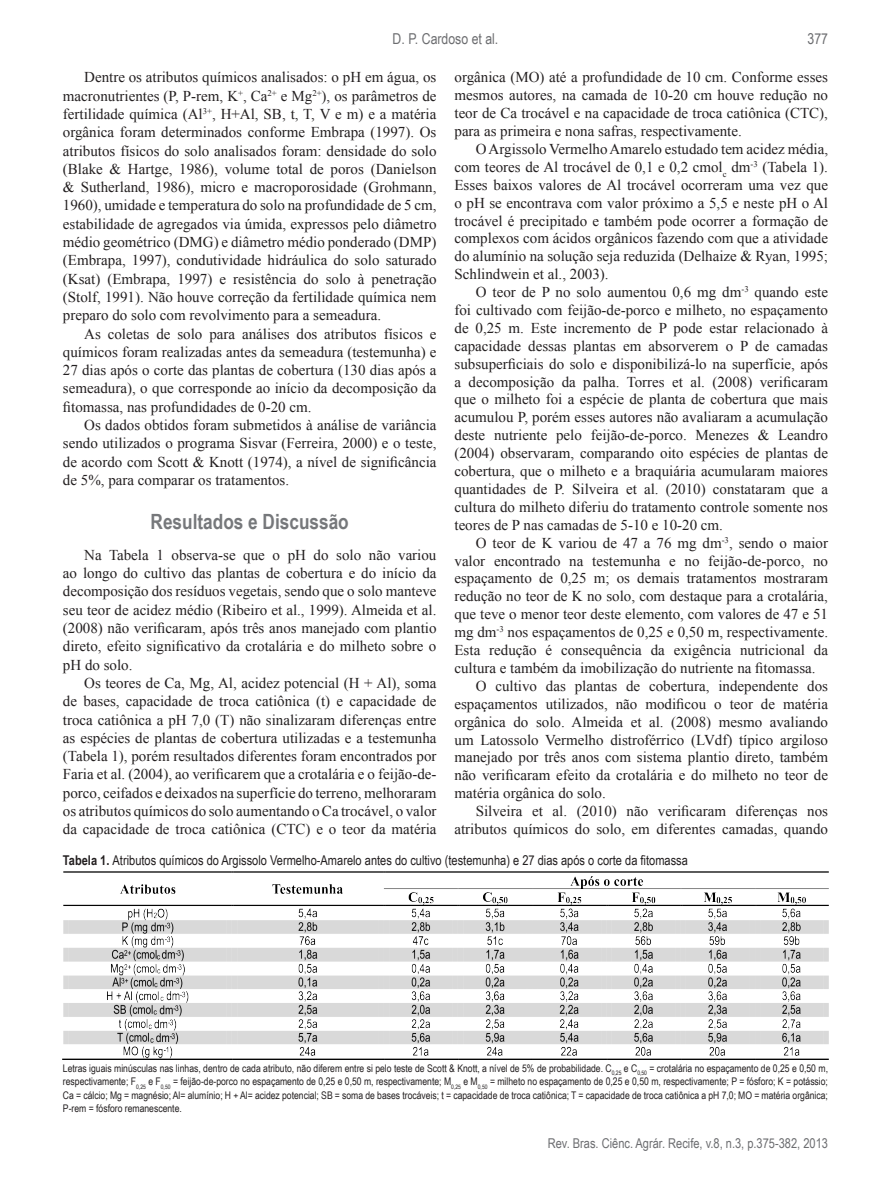
<style>
.page{position:relative;width:891px;height:1188px;background:#fff}
.page>*{position:absolute;margin:0;border:0;box-sizing:border-box;transform-origin:0 0}
.Body_Text{font:700 21px "Arial Narrow";color:#76787b}
.t1{font:15px/17.9px "Times New Roman";color:#231f20;text-align:justify}
.t2{font:15px "Arial Narrow";color:#6c6d70}
.Tabela_1{font:13.5px "Arial Narrow";color:#231f20}
.t3{font:13.5px "Arial Narrow";color:#6c6d70}
.t4{font:10.5px/13.5px "Arial Narrow";color:#231f20;text-align:justify}
.s1{font-weight:700}
</style>
<div class="page">
<img style="left:63px;top:872px;width:765px;height:188px">
<p class="t2" style="left:393px;top:28px;width:107px">D. P. Cardoso et al.</p>
<p class="t2" style="left:808px;top:28px;width:22px">377</p>
<p class="t1" style="left:63px;top:68px;width:375px;line-height:18.3px;text-indent:21px">Dentre os atributos químicos analisados: o pH em água, os macronutrientes (P, P-rem, K<sup>+</sup>, Ca<sup>2+</sup> e Mg<sup>2+</sup>), os parâmetros de fertilidade química (Al<sup>3+</sup>, H+Al, SB, t, T, V e m) e a matéria orgânica foram determinados conforme Embrapa (1997). Os atributos físicos do solo analisados foram: densidade do solo (Blake &amp; Hartge, 1986), volume total de poros (Danielson &amp; Sutherland, 1986), micro e macroporosidade (Grohmann, 1960), umidade e temperatura do solo na profundidade de 5 cm, estabilidade de agregados via úmida, expressos pelo diâmetro médio geométrico (DMG) e diâmetro médio ponderado (DMP) (Embrapa, 1997), condutividade hidráulica do solo saturado (Ksat) (Embrapa, 1997) e resistência do solo à penetração (Stolf, 1991). Não houve correção da fertilidade química nem preparo do solo com revolvimento para a semeadura.</p>
<p class="t1" style="left:63px;top:324px;width:375px;line-height:18.3px;text-indent:21px">As coletas de solo para análises dos atributos físicos e químicos foram realizadas antes da semeadura (testemunha) e 27 dias após o corte das plantas de cobertura (130 dias após a semeadura), o que corresponde ao início da decomposição da fitomassa, nas profundidades de 0-20 cm.</p>
<p class="t1" style="left:63px;top:416px;width:375px;line-height:18.3px;text-indent:21px">Os dados obtidos foram submetidos à análise de variância sendo utilizados o programa Sisvar (Ferreira, 2000) e o teste, de acordo com Scott &amp; Knott (1974), a nível de significância de 5%, para comparar os tratamentos.</p>
<p class="Body_Text" style="left:151px;top:506px;width:200px">Resultados e Discussão</p>
<p class="t1" style="left:63px;top:545px;width:375px;line-height:18.3px;text-indent:21px">Na Tabela 1 observa-se que o pH do solo não variou ao longo do cultivo das plantas de cobertura e do início da decomposição dos resíduos vegetais, sendo que o solo manteve seu teor de acidez médio (Ribeiro et al., 1999). Almeida et al. (2008) não verificaram, após três anos manejado com plantio direto, efeito significativo da crotalária e do milheto sobre o pH do solo.</p>
<p class="t1" style="left:63px;top:674px;width:375px;line-height:18.3px;text-indent:21px">Os teores de Ca, Mg, Al, acidez potencial (H + Al), soma de bases, capacidade de troca catiônica (t) e capacidade de troca catiônica a pH 7,0 (T) não sinalizaram diferenças entre as espécies de plantas de cobertura utilizadas e a testemunha (Tabela 1), porém resultados diferentes foram encontrados por Faria et al. (2004), ao verificarem que a crotalária e o feijão-de&shy;porco, ceifados e deixados na superfície do terreno, melhoraram os atributos químicos do solo aumentando o Ca trocável, o valor da capacidade de troca catiônica (CTC) e o teor da matéria</p>
<p class="t1" style="left:454px;top:68px;width:375px">orgânica (MO) até a profundidade de 10 cm. Conforme esses mesmos autores, na camada de 10-20 cm houve redução no teor de Ca trocável e na capacidade de troca catiônica (CTC), para as primeira e nona safras, respectivamente.</p>
<p class="t1" style="left:454px;top:140px;width:375px;text-indent:21px">O Argissolo Vermelho Amarelo estudado tem acidez média, com teores de Al trocável de 0,1 e 0,2 cmol<sub>c</sub> dm<sup>-3</sup> (Tabela 1).<br>Esses baixos valores de Al trocável ocorreram uma vez que o pH se encontrava com valor próximo a 5,5 e neste pH o Al trocável é precipitado e também pode ocorrer a formação de complexos com ácidos orgânicos fazendo com que a atividade do alumínio na solução seja reduzida (Delhaize &amp; Ryan, 1995; Schlindwein et al., 2003).</p>
<p class="t1" style="left:454px;top:283px;width:375px;text-indent:21px">O teor de P no solo aumentou 0,6 mg dm<sup>-3</sup> quando este foi cultivado com feijão-de-porco e milheto, no espaçamento de 0,25 m. Este incremento de P pode estar relacionado à capacidade dessas plantas em absorverem o P de camadas subsuperficiais do solo e disponibilizá-lo na superfície, após a decomposição da palha. Torres et al. (2008) verificaram que o milheto foi a espécie de planta de cobertura que mais acumulou P, porém esses autores não avaliaram a acumulação deste nutriente pelo feijão-de-porco. Menezes &amp; Leandro (2004) observaram, comparando oito espécies de plantas de cobertura, que o milheto e a braquiária acumularam maiores quantidades de P. Silveira et al. (2010) constataram que a cultura do milheto diferiu do tratamento controle somente nos teores de P nas camadas de 5-10 e 10-20 cm.</p>
<p class="t1" style="left:454px;top:533px;width:375px;text-indent:21px">O teor de K variou de 47 a 76 mg dm<sup>-3</sup>, sendo o maior valor encontrado na testemunha e no feijão-de-porco, no espaçamento de 0,25 m; os demais tratamentos mostraram redução no teor de K no solo, com destaque para a crotalária, que teve o menor teor deste elemento, com valores de 47 e 51 mg dm<sup>-3</sup> nos espaçamentos de 0,25 e 0,50 m, respectivamente.<br>Esta redução é consequência da exigência nutricional da cultura e também da imobilização do nutriente na fitomassa.</p>
<p class="t1" style="left:454px;top:677px;width:375px;text-indent:21px">O cultivo das plantas de cobertura, independente dos espaçamentos utilizados, não modificou o teor de matéria orgânica do solo. Almeida et al. (2008) mesmo avaliando um Latossolo Vermelho distroférrico (LVdf) típico argiloso manejado por três anos com sistema plantio direto, também não verificaram efeito da crotalária e do milheto no teor de matéria orgânica do solo.</p>
<p class="t1" style="left:454px;top:802px;width:375px;text-align:right">Silveira et al. (2010) não verificaram diferenças nos atributos químicos do solo, em diferentes camadas, quando</p>
<p class="Tabela_1" style="left:63px;top:851px;width:627px"><span class="s1">Tabela 1.</span> Atributos químicos do Argissolo Vermelho-Amarelo antes do cultivo (testemunha) e 27 dias após o corte da fitomassa</p>
<p class="t4" style="left:63px;top:1061px;width:767px">Letras iguais minúsculas nas linhas, dentro de cada atributo, não diferem entre si pelo teste de Scott &amp; Knott, a nível de 5% de probabilidade. C<sub>0,25</sub> e C<sub>0,50</sub> = crotalária no espaçamento de 0,25 e 0,50 m, respectivamente; F<sub>0,25</sub> e F<sub>0,50</sub> = feijão-de-porco no espaçamento de 0,25 e 0,50 m, respectivamente; M<sub>0,25</sub> e M<sub>0,50</sub> = milheto no espaçamento de 0,25 e 0,50 m, respectivamente; P = fósforo; K = potássio; Ca = cálcio; Mg = magnésio; Al= alumínio; H + Al= acidez potencial; SB = soma de bases trocáveis; t = capacidade de troca catiônica; T = capacidade de troca catiônica a pH 7,0; MO = matéria orgânica; P-rem = fósforo remanescente.</p>
<p class="t3" style="left:548px;top:1134px;width:282px">Rev. Bras. Ciênc. Agrár. Recife, v.8, n.3, p.375-382, 2013</p>
</div>
